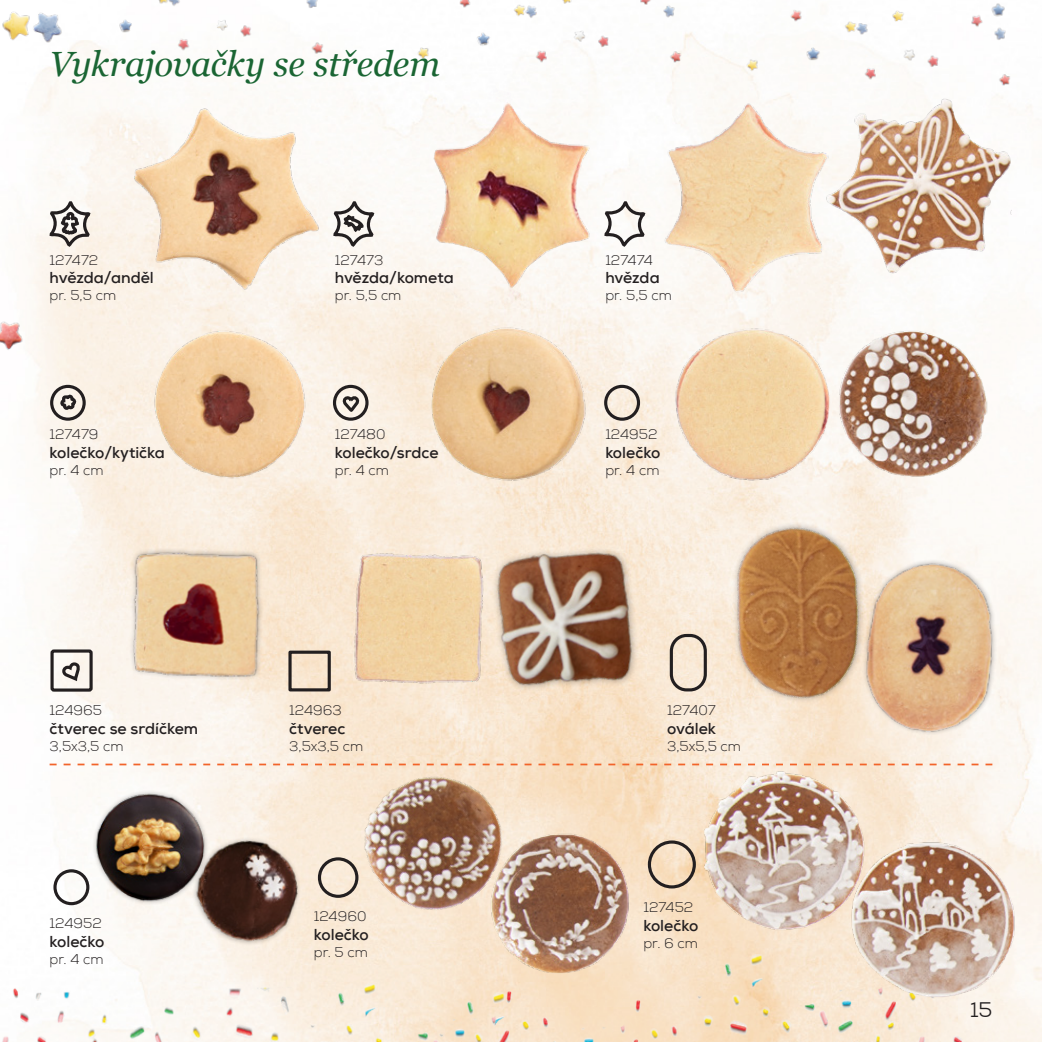
<style>
.page{position:relative;width:1042px;height:1042px;background:#fff}
.page>*{position:absolute;margin:0;border:0;box-sizing:border-box;transform-origin:0 0}
.t1{font:italic 35px "Georgia";letter-spacing:-.01em;color:#1a6533}
.t2{font:21px "Nexa";color:#231f20}
.t3{font:700 15.75px "Nexa";color:#231f20}
.t4{font:300 14px "Nexa";color:#231f20}
</style>
<div class="page">
<img style="left:28px;top:45px;width:1014px;height:938px">
<svg style="left:49px;top:648px;width:45px;height:45px"></svg>
<div style="left:288px;top:650px;width:43px;height:41px;border:3px solid #231f20"></div>
<img style="left:513px;top:516px;width:153px;height:210px">
<img style="left:672px;top:504px;width:139px;height:243px">
<div style="left:670px;top:634px;width:37px;height:57px;border:3px solid #231f20;border-radius:15px"></div>
<img style="left:84px;top:781px;width:137px;height:119px">
<img style="left:155px;top:813px;width:163px;height:87px">
<img style="left:727px;top:3px;width:302px;height:91px">
<img style="left:94px;top:0;width:248px;height:67px">
<img style="left:396px;top:0;width:305px;height:78px">
<img style="left:0;top:293px;width:38px;height:69px">
<img style="left:2px;top:12px;width:92px;height:55px">
<img style="left:632px;top:954px;width:410px;height:88px">
<img style="left:680px;top:992px;width:129px;height:50px">
<img style="left:404px;top:983px;width:276px;height:59px">
<img style="left:28px;top:900px;width:376px;height:142px">
<div style="left:333px;top:385px;width:35px;height:36px;border:3px solid #231f20;border-radius:50%"></div>
<svg style="left:342px;top:392px;width:21px;height:27px"></svg>
<div style="left:50px;top:385px;width:36px;height:36px;border:3px solid #231f20;border-radius:50%"></div>
<svg style="left:59px;top:392px;width:20px;height:22px"></svg>
<svg style="left:333px;top:198px;width:41px;height:47px"></svg>
<svg style="left:49px;top:198px;width:41px;height:47px"></svg>
<div style="left:604px;top:385px;width:36px;height:36px;border:3px solid #231f20;border-radius:50%"></div>
<img style="left:389px;top:72px;width:254px;height:254px">
<img style="left:129px;top:102px;width:193px;height:192px">
<img style="left:632px;top:78px;width:230px;height:237px">
<img style="left:822px;top:97px;width:190px;height:183px">
<img style="left:102px;top:317px;width:215px;height:199px">
<img style="left:409px;top:314px;width:184px;height:201px">
<img style="left:107px;top:494px;width:183px;height:207px">
<img style="left:811px;top:482px;width:231px;height:329px">
<img style="left:632px;top:315px;width:215px;height:189px">
<img style="left:831px;top:315px;width:172px;height:184px">
<div style="left:53px;top:869px;width:36px;height:36px;border:3px solid #231f20;border-radius:50%"></div>
<div style="left:648px;top:840px;width:48px;height:48px;border:3px solid #231f20;border-radius:50%"></div>
<img style="left:477px;top:823px;width:155px;height:166px">
<img style="left:318px;top:733px;width:224px;height:224px">
<img style="left:824px;top:831px;width:203px;height:185px">
<img style="left:678px;top:767px;width:199px;height:175px">
<img style="left:343px;top:504px;width:170px;height:228px">
<svg style="left:50px;top:763px;width:942px;height:2px"></svg>
<img style="left:2px;top:954px;width:149px;height:88px">
<h1 class="t1" style="left:50px;top:42px;width:392px">Vykrajovačky se středem</h1>
<p class="t4" style="left:50px;top:251px;width:50px">127472</p>
<p class="t3" style="left:50px;top:268px;width:106px">hvězda/anděl</p>
<p class="t4" style="left:50px;top:287px;width:68px">pr. 5,5 cm</p>
<p class="t4" style="left:50px;top:426px;width:50px">127479</p>
<p class="t3" style="left:50px;top:443px;width:117px">kolečko/kytička</p>
<p class="t4" style="left:50px;top:462px;width:56px">pr. 4 cm</p>
<p class="t4" style="left:50px;top:702px;width:54px">124965</p>
<p class="t3" style="left:50px;top:718px;width:150px">čtverec se srdíčkem</p>
<p class="t4" style="left:50px;top:738px;width:76px">3,5x3,5 cm</p>
<p class="t4" style="left:50px;top:915px;width:54px">124952</p>
<p class="t3" style="left:50px;top:931px;width:56px">kolečko</p>
<p class="t4" style="left:50px;top:950px;width:56px">pr. 4 cm</p>
<p class="t4" style="left:335px;top:251px;width:50px">127473</p>
<p class="t3" style="left:335px;top:268px;width:120px">hvězda/kometa</p>
<p class="t4" style="left:335px;top:287px;width:68px">pr. 5,5 cm</p>
<p class="t4" style="left:335px;top:426px;width:52px">127480</p>
<p class="t3" style="left:335px;top:443px;width:105px">kolečko/srdce</p>
<p class="t4" style="left:335px;top:462px;width:56px">pr. 4 cm</p>
<p class="t4" style="left:289px;top:702px;width:54px">124963</p>
<p class="t3" style="left:289px;top:718px;width:58px">čtverec</p>
<p class="t4" style="left:289px;top:738px;width:76px">3,5x3,5 cm</p>
<p class="t4" style="left:314px;top:908px;width:54px">124960</p>
<p class="t3" style="left:314px;top:924px;width:56px">kolečko</p>
<p class="t4" style="left:314px;top:943px;width:56px">pr. 5 cm</p>
<p class="t4" style="left:605px;top:251px;width:49px">127474</p>
<p class="t3" style="left:605px;top:268px;width:56px">hvězda</p>
<p class="t4" style="left:605px;top:287px;width:68px">pr. 5,5 cm</p>
<p class="t4" style="left:605px;top:426px;width:54px">124952</p>
<p class="t3" style="left:605px;top:443px;width:56px">kolečko</p>
<p class="t4" style="left:605px;top:462px;width:56px">pr. 4 cm</p>
<p class="t4" style="left:667px;top:702px;width:50px">127407</p>
<p class="t3" style="left:667px;top:718px;width:50px">oválek</p>
<p class="t4" style="left:667px;top:738px;width:75px">3,5x5,5 cm</p>
<p class="t4" style="left:643px;top:899px;width:51px">127452</p>
<p class="t3" style="left:643px;top:915px;width:56px">kolečko</p>
<p class="t4" style="left:643px;top:934px;width:56px">pr. 6 cm</p>
<h2 class="t2" style="left:970px;top:996px;width:24px">15</h2>
</div>
